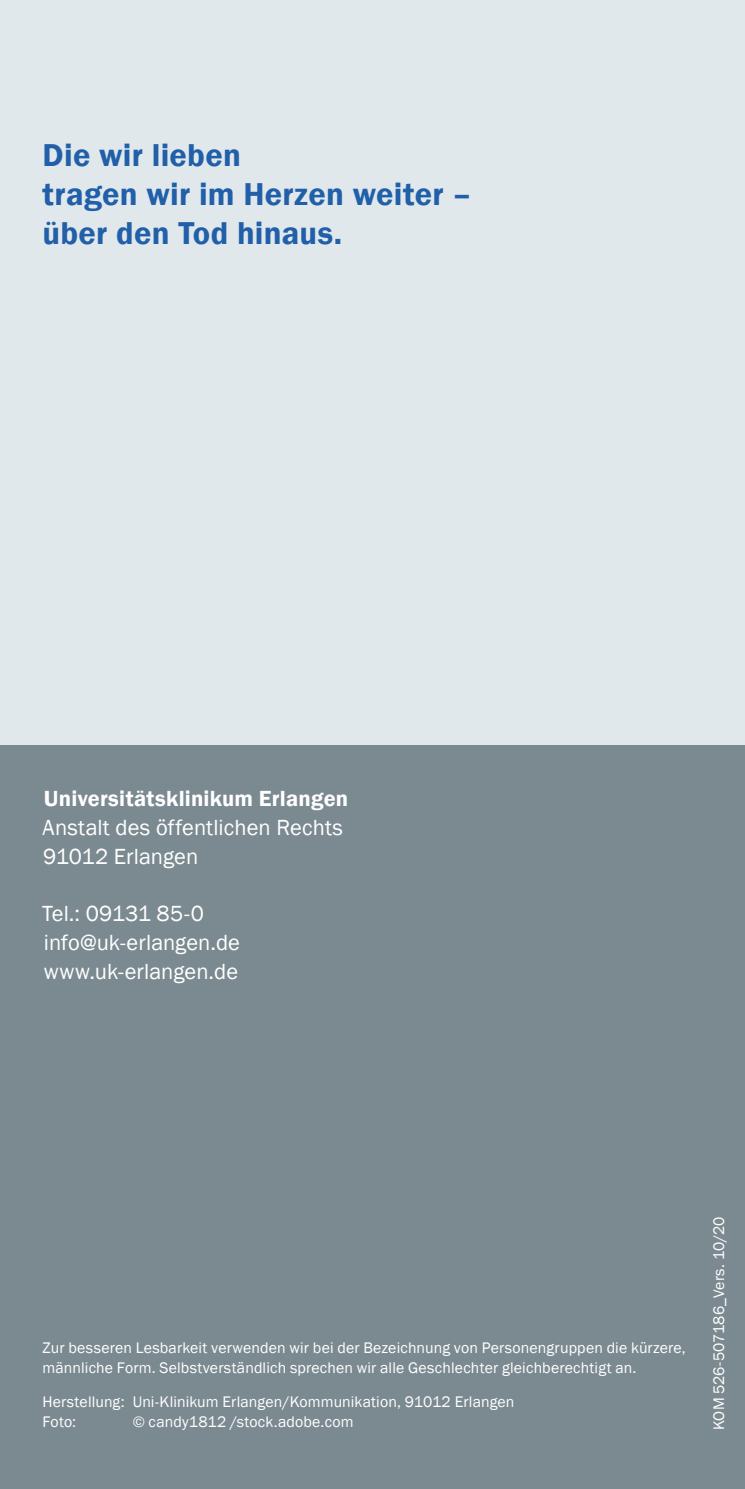
<style>
.page{position:relative;width:745px;height:1489px;background:#fff}
.page>*{position:absolute;margin:0;border:0;box-sizing:border-box;transform-origin:0 0}
.Überschrift_-_Blau{font:600 32.5px/38.8px "Franklin Gothic";letter-spacing:.01em;color:#215fa9}
.Adressblock_Book{font:22.5px/28.8px "Franklin Gothic";letter-spacing:.005em;color:#fff}
.Adressblock_Demi{font:600 22.5px "Franklin Gothic";letter-spacing:.01em;color:#fff}
.Gendersatz-Herausgeb{font:15.75px/20px "Franklin Gothic";letter-spacing:.01em;color:#fff}
</style>
<div class="page">
<div style="left:0;top:0;width:744px;height:1488px;background:#e1e8ec"></div>
<div style="left:0;top:745px;width:744px;height:743px;background:#7b8a91"></div>
<h2 class="Überschrift_-_Blau" style="left:43px;top:136px;width:430px">Die wir lieben<br>tragen wir im Herzen weiter –</h2>
<h2 class="Überschrift_-_Blau" style="left:43px;top:214px;width:301px">über den Tod hinaus.</h2>
<p class="Adressblock_Demi" style="left:44px;top:785px;width:306px">Universitätsklinikum Erlangen</p>
<p class="Adressblock_Book" style="left:43px;top:813px;width:302px">Anstalt des öffentlichen Rechts<br>91012 Erlangen</p>
<p class="Adressblock_Book" style="left:42px;top:900px;width:199px">Tel.: 09131 85-0 info@uk-erlangen.de www.uk-erlangen.de</p>
<p class="Gendersatz-Herausgeb" style="left:43px;top:1337px;width:644px">Zur besseren Lesbarkeit verwenden wir bei der Bezeichnung von Personengruppen die kürzere, männliche Form. Selbstverständlich sprechen wir alle Geschlechter gleichberechtigt an.</p>
<p class="Gendersatz-Herausgeb" style="left:43px;top:1391px;width:473px">Herstellung: Uni-Klinikum Erlangen/Kommunikation, 91012 Erlangen<br>Foto:</p>
<p class="Gendersatz-Herausgeb" style="left:133px;top:1411px;width:222px">© candy1812 /stock.adobe.com</p>
<p class="Gendersatz-Herausgeb" style="left:708px;top:1430px;width:215px;rotate:-90deg">KOM 526-507186_Vers. 10/20</p>
</div>
